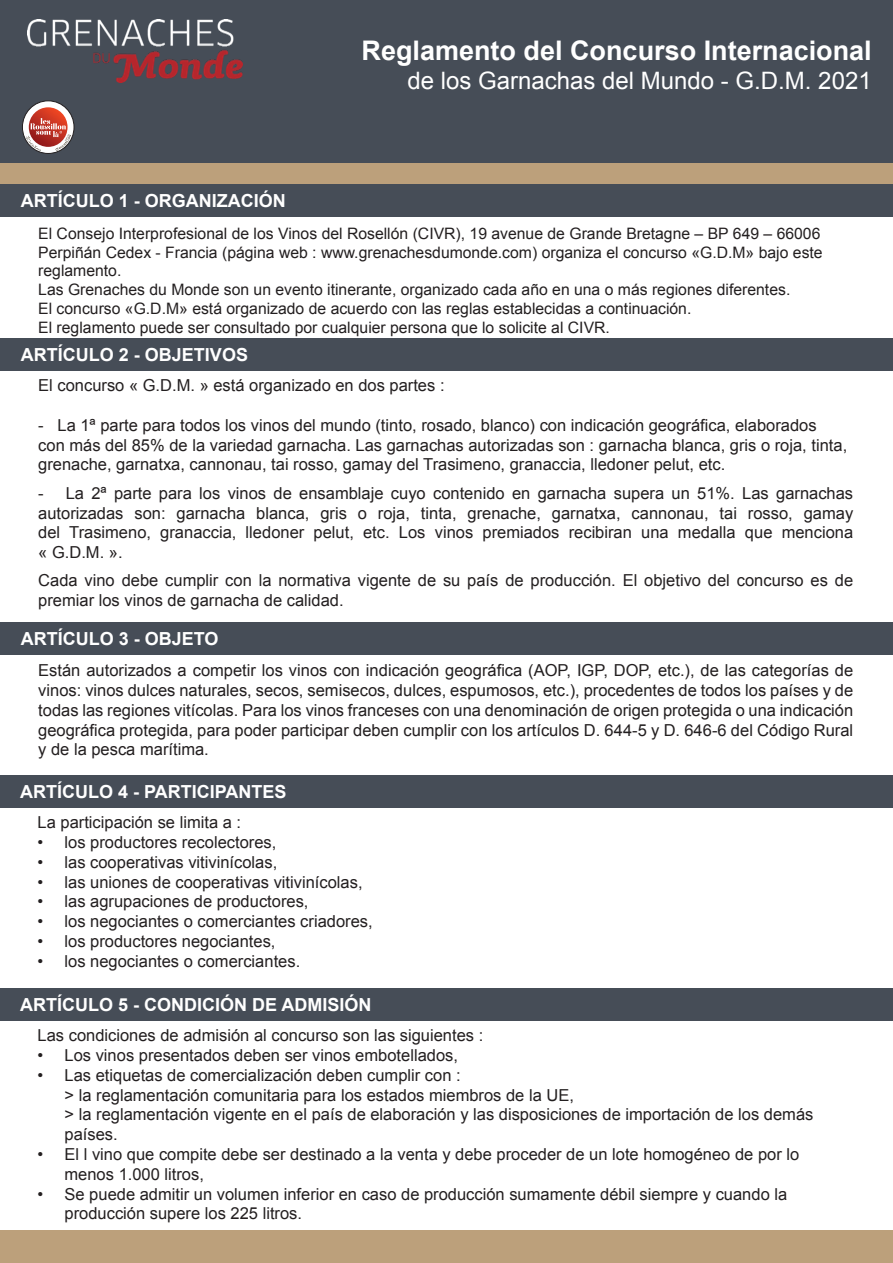
<style>
.page{position:relative;width:893px;height:1263px;background:#fff}
.page>*{position:absolute;margin:0;border:0;box-sizing:border-box;transform-origin:0 0}
.t1{font:700 27px "Arial";color:#fff}
.t2{font:24px "Arial";color:#fff}
.t3{font:700 18px "Arial";color:#fff}
.t4{font:16.5px/19.8px "Arial";color:#231f20}
.t5{font:15.75px/18.9px "Arial";color:#231f20}
</style>
<div class="page">
<div style="left:0;top:149px;width:893px;height:56px;background:#bca07b"></div>
<div style="left:0;top:185px;width:893px;height:32px;background:#464d57"></div>
<div style="left:0;top:0;width:893px;height:162px;background:#464d57"></div>
<div style="left:0;top:339px;width:893px;height:32px;background:#464d57"></div>
<div style="left:0;top:623px;width:893px;height:32px;background:#464d57"></div>
<div style="left:0;top:776px;width:892px;height:32px;background:#464d57"></div>
<div style="left:0;top:989px;width:892px;height:32px;background:#464d57"></div>
<div style="left:0;top:1230px;width:893px;height:33px;background:#bca07b"></div>
<svg style="left:22px;top:101px;width:52px;height:52px"></svg>
<div style="left:22px;top:101px;width:52px;height:52px;border:1px solid #231f20;border-radius:50%"></div>
<svg style="left:29px;top:107px;width:39px;height:40px"></svg>
<svg style="left:26px;top:118px;width:45px;height:33px"></svg>
<img style="left:27px;top:19px;width:215px;height:63px">
<h1 class="t1" style="left:362px;top:33px;width:512px">Reglamento del Concurso Internacional</h1>
<h2 class="t2" style="left:407px;top:65px;width:466px">de los Garnachas del Mundo - G.D.M. 2021</h2>
<p class="t3" style="left:21px;top:188px;width:266px">ARTÍCULO 1 - ORGANIZACIÓN</p>
<p class="t5" style="left:38px;top:224px;width:786px">El Consejo Interprofesional de los Vinos del Rosellón (CIVR), 19 avenue de Grande Bretagne – BP 649 – 66006<br>Perpiñán Cedex - Francia (página web : www.grenachesdumonde.com) organiza el concurso «G.D.M» bajo este reglamento.<br>Las Grenaches du Monde son un evento itinerante, organizado cada año en una o más regiones diferentes.<br>El concurso «G.D.M» está organizado de acuerdo con las reglas establecidas a continuación.<br>El reglamento puede ser consultado por cualquier persona que lo solicite al CIVR.</p>
<p class="t3" style="left:21px;top:342px;width:229px">ARTÍCULO 2 - OBJETIVOS</p>
<p class="t4" style="left:38px;top:376px;width:408px">El concurso « G.D.M. » está organizado en dos partes :</p>
<p class="t4" style="left:38px;top:415px;width:810px">- La 1ª parte para todos los vinos del mundo (tinto, rosado, blanco) con indicación geográfica, elaborados con más del 85% de la variedad garnacha. Las garnachas autorizadas son : garnacha blanca, gris o roja, tinta, grenache, garnatxa, cannonau, tai rosso, gamay del Trasimeno, granaccia, lledoner pelut, etc.</p>
<p class="t4" style="left:38px;top:483px;width:816px;text-align:justify">- La 2ª parte para los vinos de ensamblaje cuyo contenido en garnacha supera un 51%. Las garnachas autorizadas son: garnacha blanca, gris o roja, tinta, grenache, garnatxa, cannonau, tai rosso, gamay del Trasimeno, granaccia, lledoner pelut, etc. Los vinos premiados recibiran una medalla que menciona « G.D.M. ».</p>
<p class="t4" style="left:38px;top:571px;width:816px">Cada vino debe cumplir con la normativa vigente de su país de producción. El objetivo del concurso es de premiar los vinos de garnacha de calidad.</p>
<p class="t3" style="left:21px;top:626px;width:199px">ARTÍCULO 3 - OBJETO</p>
<p class="t4" style="left:38px;top:661px;width:816px;text-align:justify">Están autorizados a competir los vinos con indicación geográfica (AOP, IGP, DOP, etc.), de las categorías de vinos: vinos dulces naturales, secos, semisecos, dulces, espumosos, etc.), procedentes de todos los países y de todas las regiones vitícolas. Para los vinos franceses con una denominación de origen protegida o una indicación geográfica protegida, para poder participar deben cumplir con los artículos D. 644-5 y D. 646-6 del Código Rural y de la pesca marítima.</p>
<p class="t3" style="left:20px;top:779px;width:268px">ARTÍCULO 4 - PARTICIPANTES</p>
<p class="t4" style="left:38px;top:813px;width:205px">La participación se limita a :</p>
<p class="t4" style="left:38px;top:832px;width:240px">• los productores recolectores,</p>
<p class="t4" style="left:38px;top:852px;width:241px">• las cooperativas vitivinícolas,</p>
<p class="t4" style="left:38px;top:872px;width:327px">• las uniones de cooperativas vitivinícolas,</p>
<p class="t4" style="left:38px;top:892px;width:272px">• las agrupaciones de productores,</p>
<p class="t4" style="left:38px;top:912px;width:337px">• los negociantes o comerciantes criadores,</p>
<p class="t4" style="left:38px;top:931px;width:239px">• los productores negociantes,</p>
<p class="t4" style="left:38px;top:951px;width:264px">• los negociantes o comerciantes.</p>
<p class="t3" style="left:20px;top:992px;width:353px">ARTÍCULO 5 - CONDICIÓN DE ADMISIÓN</p>
<p class="t4" style="left:38px;top:1025px;width:447px">Las condiciones de admisión al concurso son las siguientes :</p>
<p class="t4" style="left:38px;top:1045px;width:422px">• Los vinos presentados deben ser vinos embotellados,</p>
<p class="t4" style="left:65px;top:1065px;width:750px;text-indent:-27px">• Las etiquetas de comercialización deben cumplir con :<br>&gt; la reglamentación comunitaria para los estados miembros de la UE,<br>&gt; la reglamentación vigente en el país de elaboración y las disposiciones de importación de los demás países.</p>
<p class="t4" style="left:65px;top:1144px;width:736px;text-indent:-27px">• El l vino que compite debe ser destinado a la venta y debe proceder de un lote homogéneo de por lo menos 1.000 litros,</p>
<p class="t4" style="left:65px;top:1184px;width:724px;text-indent:-27px">• Se puede admitir un volumen inferior en caso de producción sumamente débil siempre y cuando la producción supere los 225 litros.</p>
</div>
